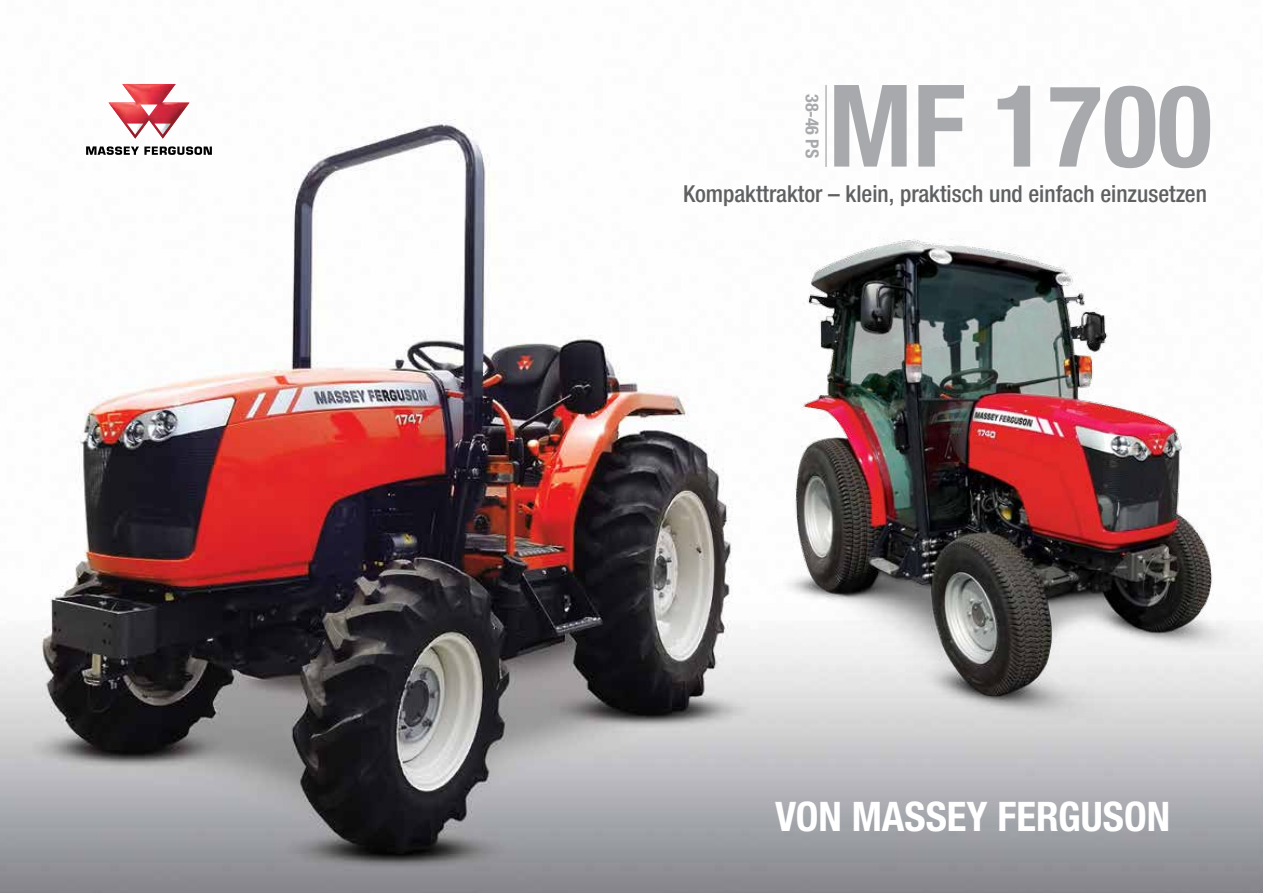
<style>
.page{position:relative;width:1263px;height:893px;background:#fff}
.page>*{position:absolute;margin:0;border:0;box-sizing:border-box;transform-origin:0 0}
.t1{font:700 condensed 114.15px "Helvetica Neue LTW1 G";color:#a7a9ac}
.t2{font:700 condensed 40.8px "Helvetica Neue LTW1 G";color:#fff}
.t3{font:500 condensed 23.4px "Helvetica Neue LTW1 G";color:#5f6062}
.t4{font:700 condensed 18px "Helvetica Neue";color:#a7a9ac}
</style>
<div class="page">
<img style="left:0;top:102px;width:1263px;height:791px">
<img style="left:612px;top:179px;width:651px;height:567px">
<svg style="left:86px;top:146px;width:126px;height:9px"></svg>
<svg style="left:109px;top:84px;width:80px;height:55px"></svg>
<hr style="left:825px;top:85px;width:2px;height:82px;background:#a7a9ac">
<p class="t4" style="left:823px;top:94px;width:66px;rotate:90deg">38-46 PS</p>
<h1 class="t1" style="left:828px;top:58px;width:386px">MF 1700</h1>
<p class="t3" style="left:683px;top:180px;width:525px">Kompakttraktor – klein, praktisch und einfach einzusetzen</p>
<h2 class="t2" style="left:775px;top:792px;width:397px">VON MASSEY FERGUSON</h2>
</div>
